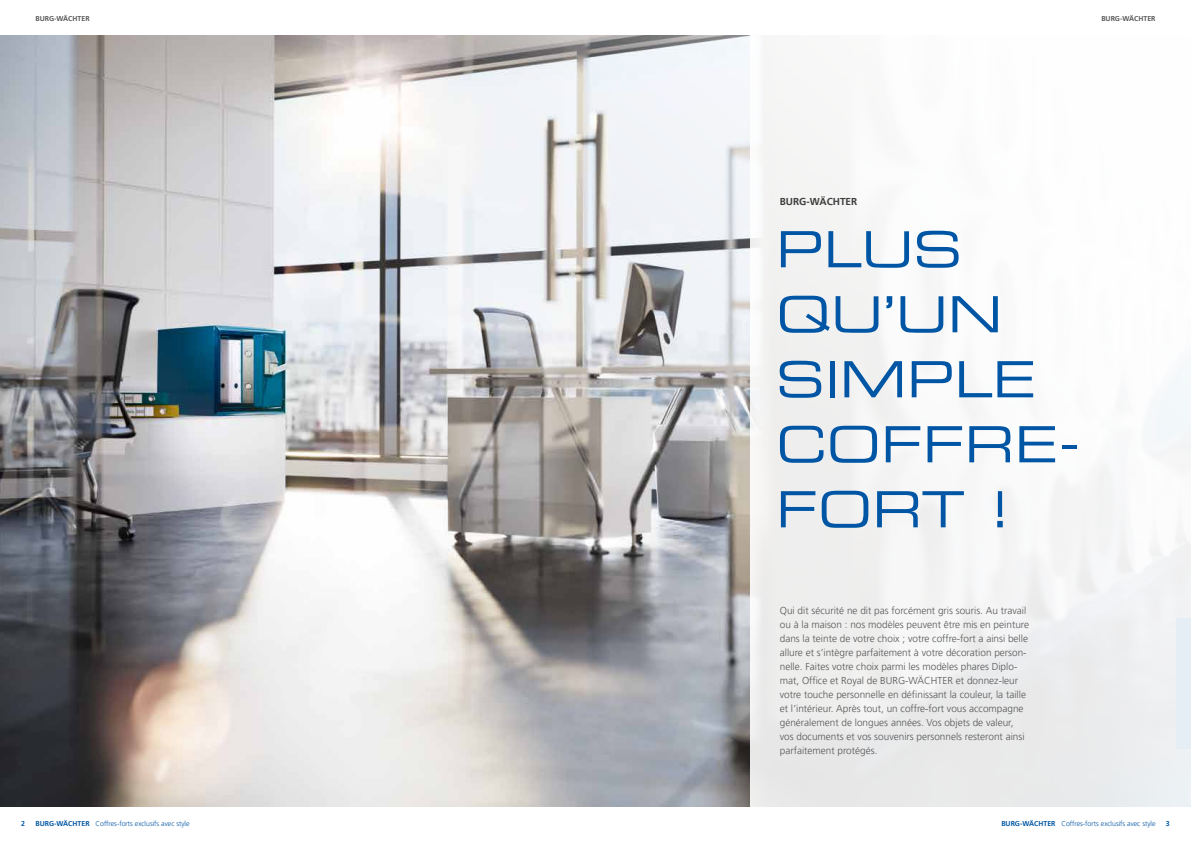
<style>
.page{position:relative;width:1191px;height:842px;background:#fff}
.page>*{position:absolute;margin:0;border:0;box-sizing:border-box;transform-origin:0 0}
.t1{font:50px/65px "Eurostile LT Std Ex 2";color:#0056a4}
.t2{font:300 10px/14px "Frutiger LT Pro";color:#575756}
.t3{font:700 10px "Frutiger LT Pro";color:#3c3c3b}
.t4{font:300 7px "Frutiger LT Pro";color:#0056a4}
.t5{font:700 7px "Frutiger LT Pro";color:#575756}
.t6{font:700 7px "Frutiger LT Pro";color:#0056a4}
.s1{font-weight:700}
</style>
<div class="page">
<img style="left:0;top:35px;width:750px;height:771px">
<div style="left:750px;top:26px;width:441px;height:784px;background:linear-gradient(to right,#f1f1f0,#f9fafb)"></div>
<p class="t5" style="left:35px;top:14px;width:56px">BURG-WÄCHTER</p>
<p class="t5" style="left:1101px;top:14px;width:56px">BURG-WÄCHTER</p>
<p class="t3" style="left:780px;top:196px;width:79px">BURG-WÄCHTER</p>
<h1 class="t1" style="left:776px;top:216px;width:306px">PLUS<br>QU’UN<br>SIMPLE<br>COFFRE-<br>FORT !</h1>
<p class="t2" style="left:780px;top:603px;width:251px">Qui dit sécurité ne dit pas forcément gris souris. Au travail ou à la maison : nos modèles peuvent être mis en peinture dans la teinte de votre choix ; votre coffre-fort a ainsi belle allure et s’intègre parfaitement à votre décoration person&shy;nelle. Faites votre choix parmi les modèles phares Diplo&shy;mat, Office et Royal de BURG-WÄCHTER et donnez-leur votre touche personnelle en définissant la couleur, la taille et l’intérieur. Après tout, un coffre-fort vous accompagne généralement de longues années. Vos objets de valeur, vos documents et vos souvenirs personnels resteront ainsi parfaitement protégés.</p>
<p class="t6" style="left:21px;top:820px;width:5px">2</p>
<p class="t4" style="left:35px;top:820px;width:156px"><span class="s1">BURG-WÄCHTER</span> Coffres-forts exclusifs avec style</p>
<p class="t4" style="left:1001px;top:820px;width:156px"><span class="s1">BURG-WÄCHTER</span> Coffres-forts exclusifs avec style</p>
<p class="t6" style="left:1165px;top:820px;width:5px">3</p>
</div>
